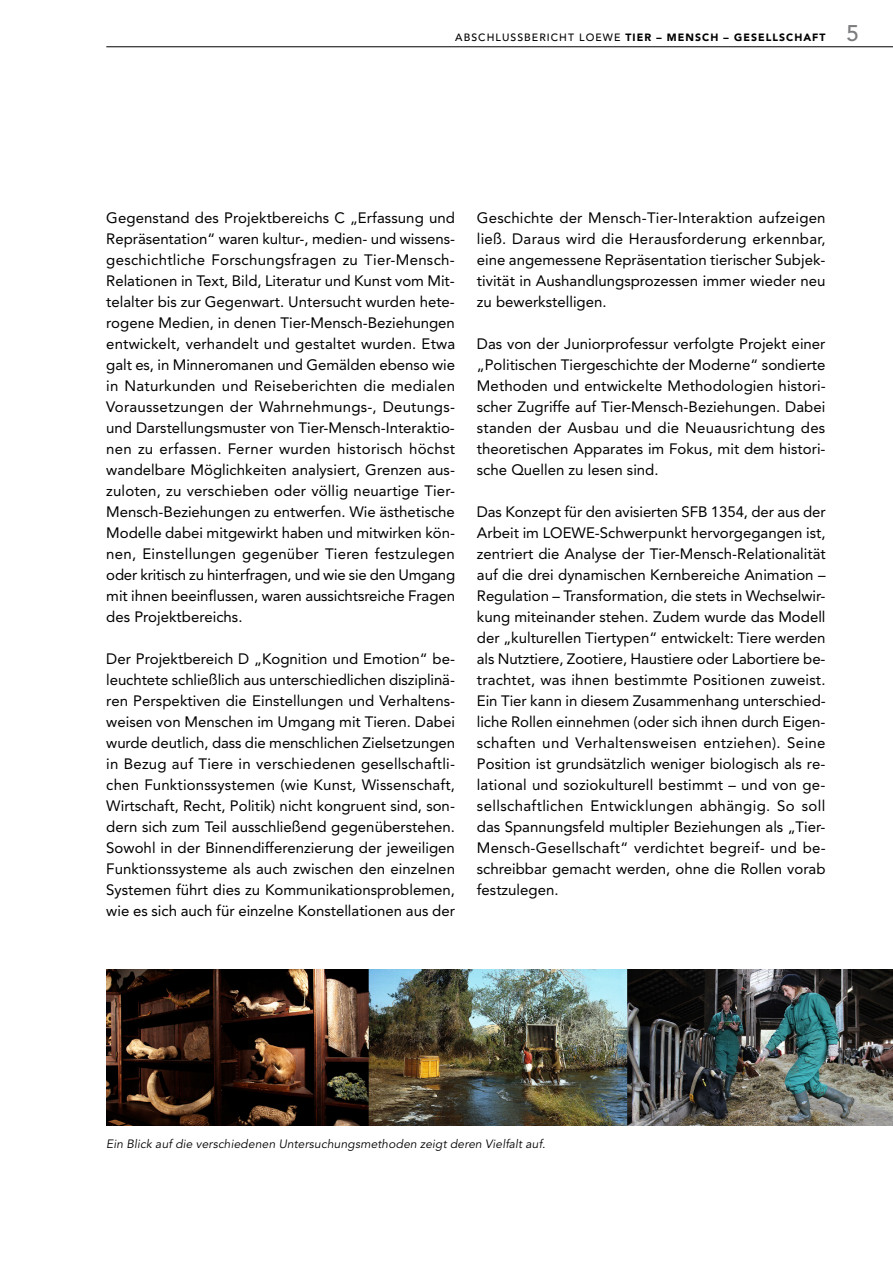
<style>
.page{position:relative;width:893px;height:1263px;background:#fff}
.page>*{position:absolute;margin:0;border:0;box-sizing:border-box;transform-origin:0 0}
.t1{font:15px/21px "Avenir LT";color:#000;text-align:justify}
.t2{font:italic 12px "Avenir LT Std";letter-spacing:.01em;color:#000}
.t3{font:900 10.5px "Avenir LT Std";letter-spacing:.1em;color:#000}
.s1{font-weight:500}
.s2{font-weight:500;font-size:22.5px;color:#7b7c7e}
</style>
<div class="page">
<hr style="left:106px;top:47px;width:787px;height:1px;background:#000">
<img style="left:106px;top:970px;width:787px;height:155px">
<p class="t3" style="left:455px;top:31px;width:405px"><span class="s1">ABSCHLUSSBERICHT LOEWE</span> TIER – MENSCH – GESELLSCHAFT <span class="s2">5</span></p>
<p class="t1" style="left:106px;top:207px;width:350px">Gegenstand des Projektbereichs C „Erfassung und Repräsentation“ waren kultur-, medien- und wissens&shy;geschichtliche Forschungsfragen zu Tier-Mensch-Relationen in Text, Bild, Literatur und Kunst vom Mit&shy;telalter bis zur Gegenwart. Untersucht wurden hete&shy;rogene Medien, in denen Tier-Mensch-Beziehungen entwickelt, verhandelt und gestaltet wurden. Etwa galt es, in Minneromanen und Gemälden ebenso wie in Naturkunden und Reiseberichten die medialen Voraussetzungen der Wahrnehmungs-, Deutungs&shy;und Darstellungsmuster von Tier-Mensch-Interaktio&shy;nen zu erfassen. Ferner wurden historisch höchst wandelbare Möglichkeiten analysiert, Grenzen aus&shy;zuloten, zu verschieben oder völlig neuartige Tier-Mensch-Beziehungen zu entwerfen. Wie ästhetische Modelle dabei mitgewirkt haben und mitwirken kön&shy;nen, Einstellungen gegenüber Tieren festzulegen oder kritisch zu hinterfragen, und wie sie den Umgang mit ihnen beeinflussen, waren aussichtsreiche Fragen des Projektbereichs.</p>
<p class="t1" style="left:106px;top:648px;width:350px">Der Projektbereich D „Kognition und Emotion“ be&shy;leuchtete schließlich aus unterschiedlichen disziplinä&shy;ren Perspektiven die Einstellungen und Verhaltens&shy;weisen von Menschen im Umgang mit Tieren. Dabei wurde deutlich, dass die menschlichen Zielsetzungen in Bezug auf Tiere in verschiedenen gesellschaftli&shy;chen Funktionssystemen (wie Kunst, Wissenschaft, Wirtschaft, Recht, Politik) nicht kongruent sind, son&shy;dern sich zum Teil ausschließend gegenüberstehen.<br>Sowohl in der Binnendifferenzierung der jeweiligen Funktionssysteme als auch zwischen den einzelnen Systemen führt dies zu Kommunikationsproblemen, wie es sich auch für einzelne Konstellationen aus der</p>
<p class="t1" style="left:477px;top:207px;width:350px">Geschichte der Mensch-Tier-Interaktion aufzeigen ließ. Daraus wird die Herausforderung erkennbar, eine angemessene Repräsentation tierischer Subjek&shy;tivität in Aushandlungsprozessen immer wieder neu zu bewerkstelligen.</p>
<p class="t1" style="left:477px;top:333px;width:350px">Das von der Juniorprofessur verfolgte Projekt einer „Politischen Tiergeschichte der Moderne“ sondierte Methoden und entwickelte Methodologien histori&shy;scher Zugriffe auf Tier-Mensch-Beziehungen. Dabei standen der Ausbau und die Neuausrichtung des theoretischen Apparates im Fokus, mit dem histori&shy;sche Quellen zu lesen sind.</p>
<p class="t1" style="left:477px;top:501px;width:350px">Das Konzept für den avisierten SFB 1354, der aus der Arbeit im LOEWE-Schwerpunkt hervorgegangen ist, zentriert die Analyse der Tier-Mensch-Relationalität auf die drei dynamischen Kernbereiche Animation – Regulation – Transformation, die stets in Wechselwir&shy;kung miteinander stehen. Zudem wurde das Modell der „kulturellen Tiertypen“ entwickelt: Tiere werden als Nutztiere, Zootiere, Haustiere oder Labortiere be&shy;trachtet, was ihnen bestimmte Positionen zuweist.<br>Ein Tier kann in diesem Zusammenhang unterschied&shy;liche Rollen einnehmen (oder sich ihnen durch Eigen&shy;schaften und Verhaltensweisen entziehen). Seine Position ist grundsätzlich weniger biologisch als re&shy;lational und soziokulturell bestimmt – und von ge&shy;sellschaftlichen Entwicklungen abhängig. So soll das Spannungsfeld multipler Beziehungen als „Tier-Mensch-Gesellschaft“ verdichtet begreif- und be&shy;schreibbar gemacht werden, ohne die Rollen vorab festzulegen.</p>
<p class="t2" style="left:106px;top:1137px;width:440px">Ein Blick auf die verschiedenen Untersuchungsmethoden zeigt deren Vielfalt auf.</p>
</div>
